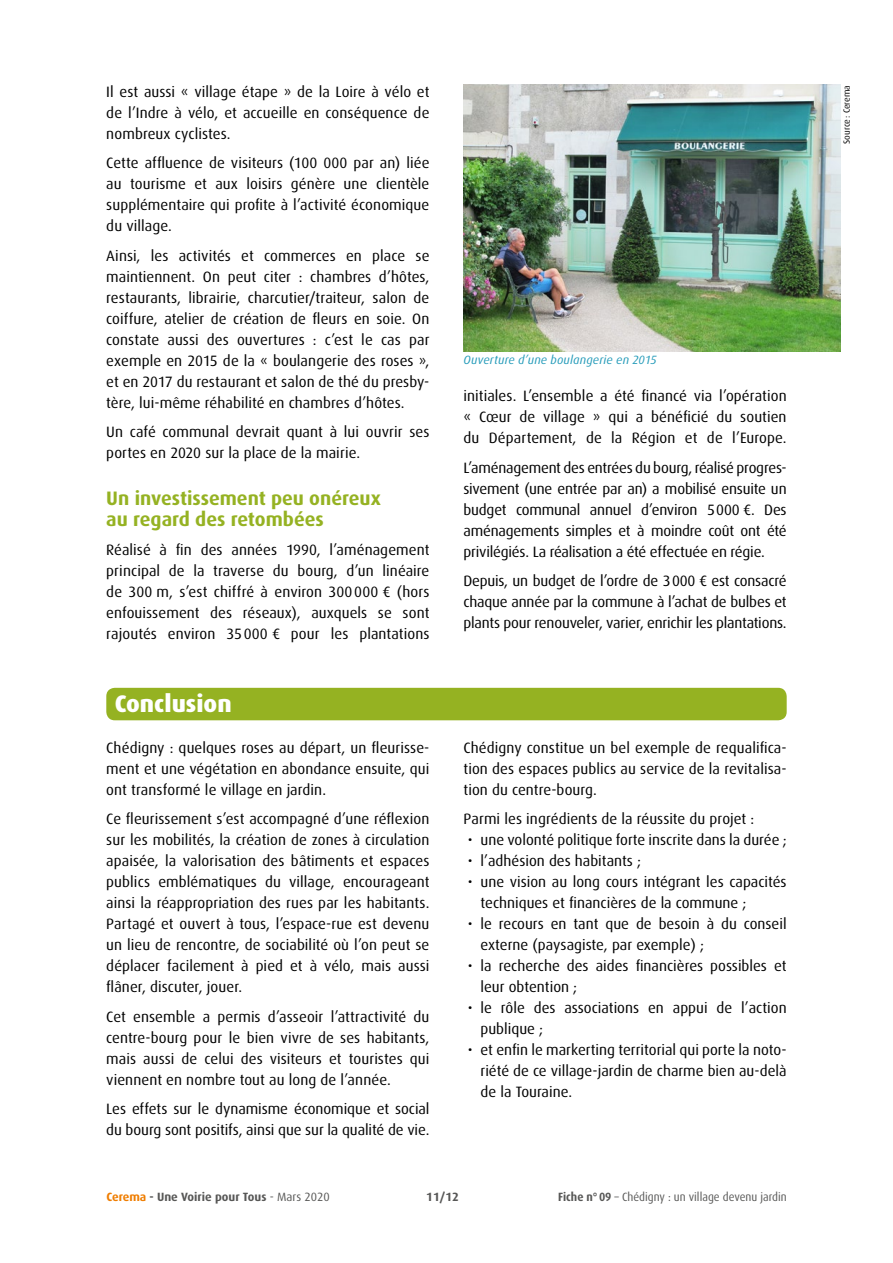
<style>
.page{position:relative;width:893px;height:1263px;background:#fff}
.page>*{position:absolute;margin:0;border:0;box-sizing:border-box;transform-origin:0 0}
.Titre_1{font:800 24px "Dax OT";color:#fff}
.Titre_2{font:700 19.5px/21px "Dax OT";color:#95b222}
.corps_de_texte{font:15px/21px "Dax OT";color:#000;text-align:justify}
.t1{font:12px "Dax OT";color:#575756;scale:.93 1}
.t2{font:700 12px "Dax OT";color:#575756}
.légende{font:italic 12px "Dax OT";letter-spacing:.015em;color:#279cba}
.Source{font:9px "Dax OT";color:#000}
.s1{color:#ef7d00}
.s2{font-weight:400}
.s3{font-weight:700}
</style>
<div class="page">
<div style="left:106px;top:688px;width:681px;height:32px;background:#95b222;border-radius:9px"></div>
<img style="left:463px;top:85px;width:377px;height:266px">
<p class="corps_de_texte" style="left:106px;top:81px;width:325px">Il est aussi « village étape » de la Loire à vélo et de l’Indre à vélo, et accueille en conséquence de nombreux cyclistes.</p>
<p class="corps_de_texte" style="left:106px;top:153px;width:325px">Cette affluence de visiteurs (100 000 par an) liée au tourisme et aux loisirs génère une clientèle supplémentaire qui profite à l’activité économique du village.</p>
<p class="corps_de_texte" style="left:106px;top:245px;width:325px">Ainsi, les activités et commerces en place se maintiennent. On peut citer : chambres d’hôtes, restaurants, librairie, charcutier/traiteur, salon de coiffure, atelier de création de fleurs en soie. On constate aussi des ouvertures : c’est le cas par exemple en 2015 de la « boulangerie des roses », et en 2017 du restaurant et salon de thé du presby&shy;tère, lui-même réhabilité en chambres d’hôtes.</p>
<p class="corps_de_texte" style="left:106px;top:422px;width:325px">Un café communal devrait quant à lui ouvrir ses portes en 2020 sur la place de la mairie.</p>
<p class="Titre_2" style="left:106px;top:487px;width:276px">Un investissement peu onéreux au regard des retombées</p>
<p class="corps_de_texte" style="left:106px;top:540px;width:325px">Réalisé à fin des années 1990, l’aménagement principal de la traverse du bourg, d’un linéaire de 300 m, s’est chiffré à environ 300000 € (hors enfouissement des réseaux), auxquels se sont rajoutés environ 35000 € pour les plantations</p>
<p class="Titre_1" style="left:115px;top:690px;width:118px">Conclusion</p>
<p class="corps_de_texte" style="left:106px;top:737px;width:325px">Chédigny : quelques roses au départ, un fleurisse&shy;ment et une végétation en abondance ensuite, qui ont transformé le village en jardin.</p>
<p class="corps_de_texte" style="left:106px;top:809px;width:325px">Ce fleurissement s’est accompagné d’une réflexion sur les mobilités, la création de zones à circulation apaisée, la valorisation des bâtiments et espaces publics emblématiques du village, encourageant ainsi la réappropriation des rues par les habitants.<br>Partagé et ouvert à tous, l’espace-rue est devenu un lieu de rencontre, de sociabilité où l’on peut se déplacer facilement à pied et à vélo, mais aussi flâner, discuter, jouer.</p>
<p class="corps_de_texte" style="left:106px;top:1006px;width:325px">Cet ensemble a permis d’asseoir l’attractivité du centre-bourg pour le bien vivre de ses habitants, mais aussi de celui des visiteurs et touristes qui viennent en nombre tout au long de l’année.</p>
<p class="corps_de_texte" style="left:106px;top:1099px;width:325px">Les effets sur le dynamisme économique et social du bourg sont positifs, ainsi que sur la qualité de vie.</p>
<p class="légende" style="left:463px;top:353px;width:195px">Ouverture d’une boulangerie en 2015</p>
<p class="corps_de_texte" style="left:463px;top:386px;width:325px">initiales. L’ensemble a été financé via l’opération « Cœur de village » qui a bénéficié du soutien du Département, de la Région et de l’Europe.</p>
<p class="corps_de_texte" style="left:463px;top:457px;width:325px">L’aménagement des entrées du bourg, réalisé progres&shy;sivement (une entrée par an) a mobilisé ensuite un budget communal annuel d’environ 5000 €. Des aménagements simples et à moindre coût ont été privilégiés. La réalisation a été effectuée en régie.</p>
<p class="corps_de_texte" style="left:463px;top:571px;width:325px">Depuis, un budget de l’ordre de 3000 € est consacré chaque année par la commune à l’achat de bulbes et plants pour renouveler, varier, enrichir les plantations.</p>
<p class="corps_de_texte" style="left:463px;top:737px;width:325px">Chédigny constitue un bel exemple de requalifica&shy;tion des espaces publics au service de la revitalisa&shy;tion du centre-bourg.</p>
<p class="corps_de_texte" style="left:463px;top:809px;width:292px">Parmi les ingrédients de la réussite du projet :</p>
<p class="corps_de_texte" style="left:468px;top:830px;width:320px">• une volonté politique forte inscrite dans la durée ;</p>
<p class="corps_de_texte" style="left:468px;top:851px;width:175px">• l’adhésion des habitants ;</p>
<p class="corps_de_texte" style="left:480px;top:872px;width:308px;text-indent:-13px">• une vision au long cours intégrant les capacités techniques et financières de la commune ;</p>
<p class="corps_de_texte" style="left:480px;top:914px;width:308px;text-indent:-13px">• le recours en tant que de besoin à du conseil externe (paysagiste, par exemple) ;</p>
<p class="corps_de_texte" style="left:480px;top:956px;width:308px;text-indent:-13px">• la recherche des aides financières possibles et leur obtention ;</p>
<p class="corps_de_texte" style="left:480px;top:998px;width:308px;text-indent:-13px">• le rôle des associations en appui de l’action publique ;</p>
<p class="corps_de_texte" style="left:480px;top:1040px;width:308px;text-indent:-13px">• et enfin le markerting territorial qui porte la noto&shy;riété de ce village-jardin de charme bien au-delà de la Touraine.</p>
<p class="t2" style="left:106px;top:1190px;width:225px"><span class="s1">Cerema</span> - Une Voirie pour Tous <span class="s2">- Mars 2020</span></p>
<p class="t2" style="left:426px;top:1190px;width:34px">11/12</p>
<p class="t1" style="left:558px;top:1190px;width:247px"><span class="s3">Fiche n°09</span> – Chédigny : un village devenu jardin</p>
<p class="Source" style="left:842px;top:144px;width:60px;rotate:-90deg">Source: Cerema</p>
</div>
